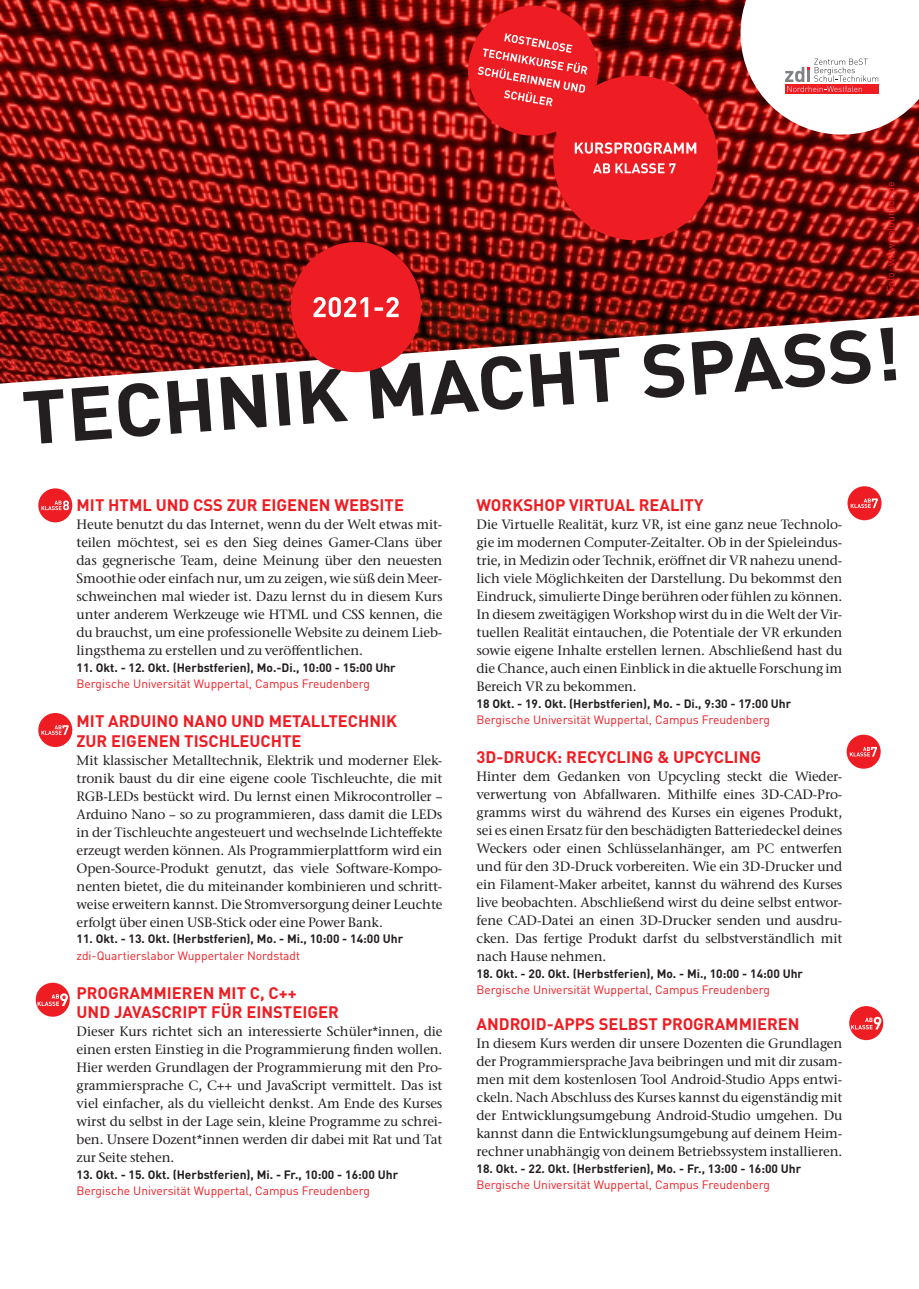
<style>
.page{position:relative;width:919px;height:1289px;background:#fff}
.page>*{position:absolute;margin:0;border:0;box-sizing:border-box;transform-origin:0 0}
.t1{font:700 16.5px/19.5px "DIN Pro";color:#ee1d23}
.t2{font:500 13.5px/18px "Stone Serif ITC Pro";letter-spacing:-.01em;color:#231f20;text-align:justify}
.t3{font:700 12px "DIN Pro";color:#231f20}
.t4{font:12px "DIN Pro";color:#ee1d23}
.t5{font:10.5px "DIN Pro";color:#ee1d23}
</style>
<div class="page">
<img style="left:0;top:0;width:918px;height:315px">
<svg style="left:732px;top:0;width:186px;height:143px"></svg>
<svg style="left:0;top:315px;width:918px;height:129px"></svg>
<svg style="left:23px;top:327px;width:873px;height:116px"></svg>
<svg style="left:462px;top:0;width:262px;height:247px;background:#be2122"></svg>
<svg style="left:286px;top:237px;width:140px;height:140px;background:#d03235"></svg>
<div style="left:36px;top:982px;width:34px;height:34px;background:#ee1d23;border-radius:50%"></div>
<svg style="left:38px;top:993px;width:30px;height:12px"></svg>
<div style="left:38px;top:713px;width:34px;height:34px;background:#ee1d23;border-radius:50%"></div>
<svg style="left:41px;top:725px;width:28px;height:10px"></svg>
<div style="left:847px;top:486px;width:34px;height:34px;background:#ee1d23;border-radius:50%"></div>
<svg style="left:850px;top:498px;width:27px;height:10px"></svg>
<div style="left:846px;top:734px;width:34px;height:34px;background:#ee1d23;border-radius:50%"></div>
<svg style="left:849px;top:747px;width:27px;height:9px"></svg>
<div style="left:38px;top:488px;width:34px;height:34px;background:#ee1d23;border-radius:50%"></div>
<svg style="left:41px;top:500px;width:28px;height:10px"></svg>
<div style="left:849px;top:1006px;width:34px;height:34px;background:#ee1d23;border-radius:50%"></div>
<svg style="left:851px;top:1016px;width:30px;height:13px"></svg>
<p class="t5" style="left:882px;top:292px;width:112px;rotate:-90deg">Foto: www.colourbox.de</p>
<p class="t1" style="left:77px;top:493px;width:329px">MIT HTML UND CSS ZUR EIGENEN WEBSITE</p>
<p class="t2" style="left:77px;top:515px;width:367px">Heute benutzt du das Internet, wenn du der Welt etwas mit&shy;teilen möchtest, sei es den Sieg deines Gamer-Clans über das gegnerische Team, deine Meinung über den neuesten Smoothie oder einfach nur, um zu zeigen, wie süß dein Meer&shy;schweinchen mal wieder ist. Dazu lernst du in diesem Kurs unter anderem Werkzeuge wie HTML und CSS kennen, die du brauchst, um eine professionelle Website zu deinem Lieb&shy;lingsthema zu erstellen und zu veröffentlichen.</p>
<p class="t3" style="left:77px;top:657px;width:320px">11. Okt. - 12. Okt. (Herbstferien), Mo.-Di., 10:00 - 15:00 Uhr</p>
<p class="t4" style="left:77px;top:674px;width:295px">Bergische Universität Wuppertal, Campus Freudenberg</p>
<p class="t1" style="left:77px;top:709px;width:322px">MIT ARDUINO NANO UND METALLTECHNIK<br>ZUR EIGENEN TISCHLEUCHTE</p>
<p class="t2" style="left:77px;top:751px;width:367px">Mit klassischer Metalltechnik, Elektrik und moderner Elek&shy;tronik baust du dir eine eigene coole Tischleuchte, die mit RGB-LEDs bestückt wird. Du lernst einen Mikrocontroller – Arduino Nano – so zu programmieren, dass damit die LEDs in der Tischleuchte angesteuert und wechselnde Lichteffekte erzeugt werden können. Als Programmierplattform wird ein Open-Source-Produkt genutzt, das viele Software-Kompo&shy;nenten bietet, die du miteinander kombinieren und schritt&shy;weise erweitern kannst. Die Stromversorgung deiner Leuchte erfolgt über einen USB-Stick oder eine Power Bank.</p>
<p class="t3" style="left:77px;top:929px;width:328px">11. Okt. - 13. Okt. (Herbstferien), Mo. - Mi., 10:00 - 14:00 Uhr</p>
<p class="t4" style="left:77px;top:946px;width:225px">zdi-Quartierslabor Wuppertaler Nordstadt</p>
<p class="t1" style="left:77px;top:981px;width:264px">PROGRAMMIEREN MIT C, C++<br>UND JAVASCRIPT FÜR EINSTEIGER</p>
<p class="t2" style="left:77px;top:1022px;width:367px">Dieser Kurs richtet sich an interessierte Schüler*innen, die einen ersten Einstieg in die Programmierung finden wollen.<br>Hier werden Grundlagen der Programmierung mit den Pro&shy;grammiersprache C, C++ und JavaScript vermittelt. Das ist viel einfacher, als du vielleicht denkst. Am Ende des Kurses wirst du selbst in der Lage sein, kleine Programme zu schrei&shy;ben. Unsere Dozent*innen werden dir dabei mit Rat und Tat zur Seite stehen.</p>
<p class="t3" style="left:77px;top:1164px;width:323px">13. Okt. - 15. Okt. (Herbstferien), Mi. - Fr., 10:00 - 16:00 Uhr</p>
<p class="t4" style="left:77px;top:1181px;width:295px">Bergische Universität Wuppertal, Campus Freudenberg</p>
<p class="t1" style="left:476px;top:493px;width:229px">WORKSHOP VIRTUAL REALITY</p>
<p class="t2" style="left:476px;top:515px;width:367px">Die Virtuelle Realität, kurz VR, ist eine ganz neue Technolo&shy;gie im modernen Computer-Zeitalter. Ob in der Spieleindus&shy;trie, in Medizin oder Technik, eröffnet dir VR nahezu unend&shy;lich viele Möglichkeiten der Darstellung. Du bekommst den Eindruck, simulierte Dinge berühren oder fühlen zu können.<br>In diesem zweitägigen Workshop wirst du in die Welt der Vir&shy;tuellen Realität eintauchen, die Potentiale der VR erkunden sowie eigene Inhalte erstellen lernen. Abschließend hast du die Chance, auch einen Einblick in die aktuelle Forschung im Bereich VR zu bekommen.</p>
<p class="t3" style="left:476px;top:693px;width:316px">18 Okt. - 19. Okt. (Herbstferien), Mo. - Di., 9:30 - 17:00 Uhr</p>
<p class="t4" style="left:476px;top:710px;width:295px">Bergische Universität Wuppertal, Campus Freudenberg</p>
<p class="t1" style="left:476px;top:745px;width:286px">3D-DRUCK: RECYCLING &amp; UPCYCLING</p>
<p class="t2" style="left:476px;top:767px;width:367px">Hinter dem Gedanken von Upcycling steckt die Wieder&shy;verwertung von Abfallwaren. Mithilfe eines 3D-CAD-Pro&shy;gramms wirst du während des Kurses ein eigenes Produkt, sei es einen Ersatz für den beschädigten Batteriedeckel deines Weckers oder einen Schlüsselanhänger, am PC entwerfen und für den 3D-Druck vorbereiten. Wie ein 3D-Drucker und ein Filament-Maker arbeitet, kannst du während des Kurses live beobachten. Abschließend wirst du deine selbst entwor&shy;fene CAD-Datei an einen 3D-Drucker senden und ausdru&shy;cken. Das fertige Produkt darfst du selbstverständlich mit nach Hause nehmen.</p>
<p class="t3" style="left:476px;top:963px;width:328px">18. Okt. - 20. Okt. (Herbstferien), Mo. - Mi., 10:00 - 14:00 Uhr</p>
<p class="t4" style="left:476px;top:980px;width:295px">Bergische Universität Wuppertal, Campus Freudenberg</p>
<p class="t1" style="left:476px;top:1012px;width:324px">ANDROID-APPS SELBST PROGRAMMIEREN</p>
<p class="t2" style="left:476px;top:1034px;width:367px">In diesem Kurs werden dir unsere Dozenten die Grundlagen der Programmiersprache Java beibringen und mit dir zusam&shy;men mit dem kostenlosen Tool Android-Studio Apps entwi&shy;ckeln. Nach Abschluss des Kurses kannst du eigenständig mit der Entwicklungsumgebung Android-Studio umgehen. Du kannst dann die Entwicklungsumgebung auf deinem Heim&shy;rechner unabhängig von deinem Betriebssystem installieren.</p>
<p class="t3" style="left:476px;top:1158px;width:326px">18. Okt. - 22. Okt. (Herbstferien), Mo. - Fr., 13:00 - 16:00 Uhr</p>
<p class="t4" style="left:476px;top:1175px;width:295px">Bergische Universität Wuppertal, Campus Freudenberg</p>
</div>
